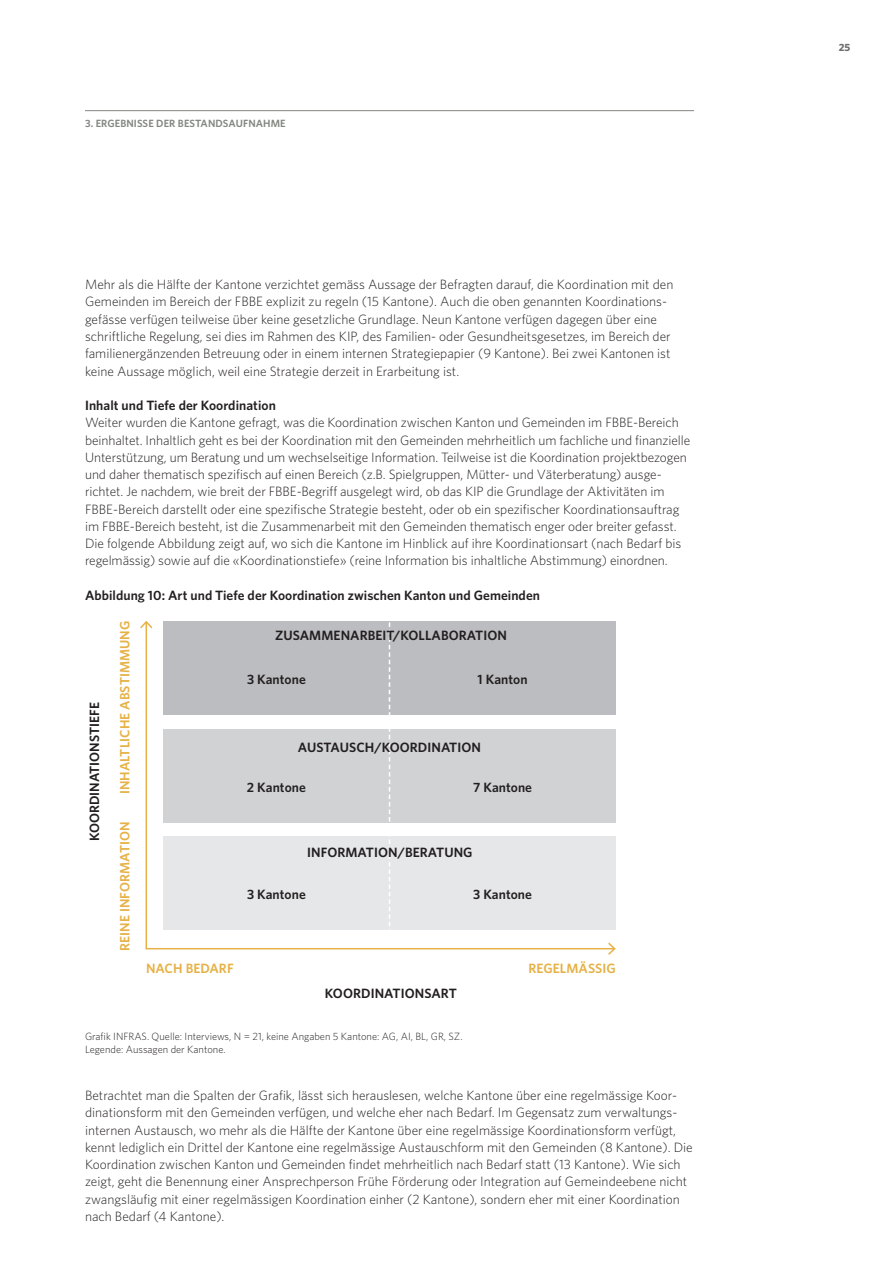
<style>
.page{position:relative;width:893px;height:1263px;background:#fff}
.page>*{position:absolute;margin:0;border:0;box-sizing:border-box;transform-origin:0 0}
.t1{font:300 13.5px/17.2px "Whitney HTF";color:#231f20}
.t2{font:600 13.5px "Whitney HTF";letter-spacing:.005em;color:#231f20}
.t3{font:600 13.5px "Whitney HTF";letter-spacing:.005em;color:#e6b247}
.t4{font:300 10.5px/13.5px "Whitney HTF";color:#231f20}
.t5{font:600 10.5px "Whitney HTF";letter-spacing:.01em;color:#838681}
.t6{font:700 10.5px "Whitney HTF";color:#6c6d70}
</style>
<div class="page">
<hr style="left:85px;top:110px;width:609px;height:1px;background:#838681">
<div style="left:163px;top:836px;width:226px;height:94px;background:#e6e7e9"></div>
<div style="left:163px;top:729px;width:226px;height:93px;background:#d1d2d4"></div>
<div style="left:163px;top:621px;width:226px;height:94px;background:#bcbdc0"></div>
<div style="left:389px;top:836px;width:227px;height:94px;background:#e6e7e9"></div>
<div style="left:389px;top:729px;width:227px;height:93px;background:#d1d2d4"></div>
<div style="left:389px;top:621px;width:227px;height:94px;background:#bcbdc0"></div>
<svg style="left:389px;top:622px;width:1px;height:308px"></svg>
<hr style="left:146px;top:622px;width:1px;height:327px;background:#e6b247">
<svg style="left:140px;top:620px;width:13px;height:10px"></svg>
<hr style="left:146px;top:948px;width:469px;height:1px;background:#e6b247">
<svg style="left:606px;top:942px;width:10px;height:13px"></svg>
<p class="t5" style="left:85px;top:117px;width:202px">3. ERGEBNISSE DER BESTANDSAUFNAHME</p>
<p class="t1" style="left:85px;top:276px;width:590px">Mehr als die Hälfte der Kantone verzichtet gemäss Aussage der Befragten darauf, die Koordination mit den Gemeinden im Bereich der FBBE explizit zu regeln (15 Kantone). Auch die oben genannten Koordinations&shy;gefässe verfügen teilweise über keine gesetzliche Grundlage. Neun Kantone verfügen dagegen über eine schriftliche Regelung, sei dies im Rahmen des KIP, des Familien- oder Gesundheitsgesetzes, im Bereich der familienergänzenden Betreuung oder in einem internen Strategiepapier (9 Kantone). Bei zwei Kantonen ist keine Aussage möglich, weil eine Strategie derzeit in Erarbeitung ist.</p>
<p class="t2" style="left:85px;top:397px;width:192px">Inhalt und Tiefe der Koordination</p>
<p class="t1" style="left:85px;top:414px;width:607px">Weiter wurden die Kantone gefragt, was die Koordination zwischen Kanton und Gemeinden im FBBE-Bereich beinhaltet. Inhaltlich geht es bei der Koordination mit den Gemeinden mehrheitlich um fachliche und finanzielle Unterstützung, um Beratung und um wechselseitige Information. Teilweise ist die Koordination projektbezogen und daher thematisch spezifisch auf einen Bereich (z.B. Spielgruppen, Mütter- und Väterberatung) ausge&shy;richtet. Je nachdem, wie breit der FBBE-Begriff ausgelegt wird, ob das KIP die Grundlage der Aktivitäten im FBBE-Bereich darstellt oder eine spezifische Strategie besteht, oder ob ein spezifischer Koordinationsauftrag im FBBE-Bereich besteht, ist die Zusammenarbeit mit den Gemeinden thematisch enger oder breiter gefasst.<br>Die folgende Abbildung zeigt auf, wo sich die Kantone im Hinblick auf ihre Koordinationsart (nach Bedarf bis regelmässig) sowie auf die «Koordinationstiefe» (reine Information bis inhaltliche Abstimmung) einordnen.</p>
<p class="t2" style="left:85px;top:587px;width:456px">Abbildung 10: Art und Tiefe der Koordination zwischen Kanton und Gemeinden</p>
<p class="t2" style="left:86px;top:841px;width:141px;rotate:-90deg">KOORDINATIONSTIEFE</p>
<p class="t3" style="left:117px;top:794px;width:175px;rotate:-90deg">INHALTLICHE ABSTIMMUNG</p>
<p class="t2" style="left:275px;top:627px;width:233px">ZUSAMMENARBEIT/KOLLABORATION</p>
<p class="t2" style="left:247px;top:671px;width:60px">3 Kantone</p>
<p class="t2" style="left:478px;top:671px;width:51px">1 Kanton</p>
<p class="t2" style="left:298px;top:739px;width:185px">AUSTAUSCH/KOORDINATION</p>
<p class="t2" style="left:247px;top:779px;width:60px">2 Kantone</p>
<p class="t2" style="left:473px;top:779px;width:60px">7 Kantone</p>
<p class="t3" style="left:117px;top:951px;width:131px;rotate:-90deg">REINE INFORMATION</p>
<p class="t2" style="left:307px;top:844px;width:167px">INFORMATION/BERATUNG</p>
<p class="t2" style="left:247px;top:886px;width:60px">3 Kantone</p>
<p class="t2" style="left:473px;top:886px;width:60px">3 Kantone</p>
<p class="t3" style="left:146px;top:960px;width:89px">NACH BEDARF</p>
<p class="t3" style="left:529px;top:960px;width:89px">REGELMÄSSIG</p>
<p class="t2" style="left:325px;top:985px;width:133px">KOORDINATIONSART</p>
<p class="t4" style="left:85px;top:1029px;width:379px">Grafik INFRAS. Quelle: Interviews, N = 21, keine Angaben 5 Kantone: AG, AI, BL, GR, SZ.<br>Legende: Aussagen der Kantone.</p>
<p class="t1" style="left:85px;top:1086px;width:609px">Betrachtet man die Spalten der Grafik, lässt sich herauslesen, welche Kantone über eine regelmässige Koor&shy;dinationsform mit den Gemeinden verfügen, und welche eher nach Bedarf. Im Gegensatz zum verwaltungs&shy;internen Austausch, wo mehr als die Hälfte der Kantone über eine regelmässige Koordinationsform verfügt, kennt lediglich ein Drittel der Kantone eine regelmässige Austauschform mit den Gemeinden (8 Kantone). Die Koordination zwischen Kanton und Gemeinden findet mehrheitlich nach Bedarf statt (13 Kantone). Wie sich zeigt, geht die Benennung einer Ansprechperson Frühe Förderung oder Integration auf Gemeindeebene nicht zwangsläufig mit einer regelmässigen Koordination einher (2 Kantone), sondern eher mit einer Koordination nach Bedarf (4 Kantone).</p>
<p class="t6" style="left:839px;top:41px;width:13px">25</p>
</div>
